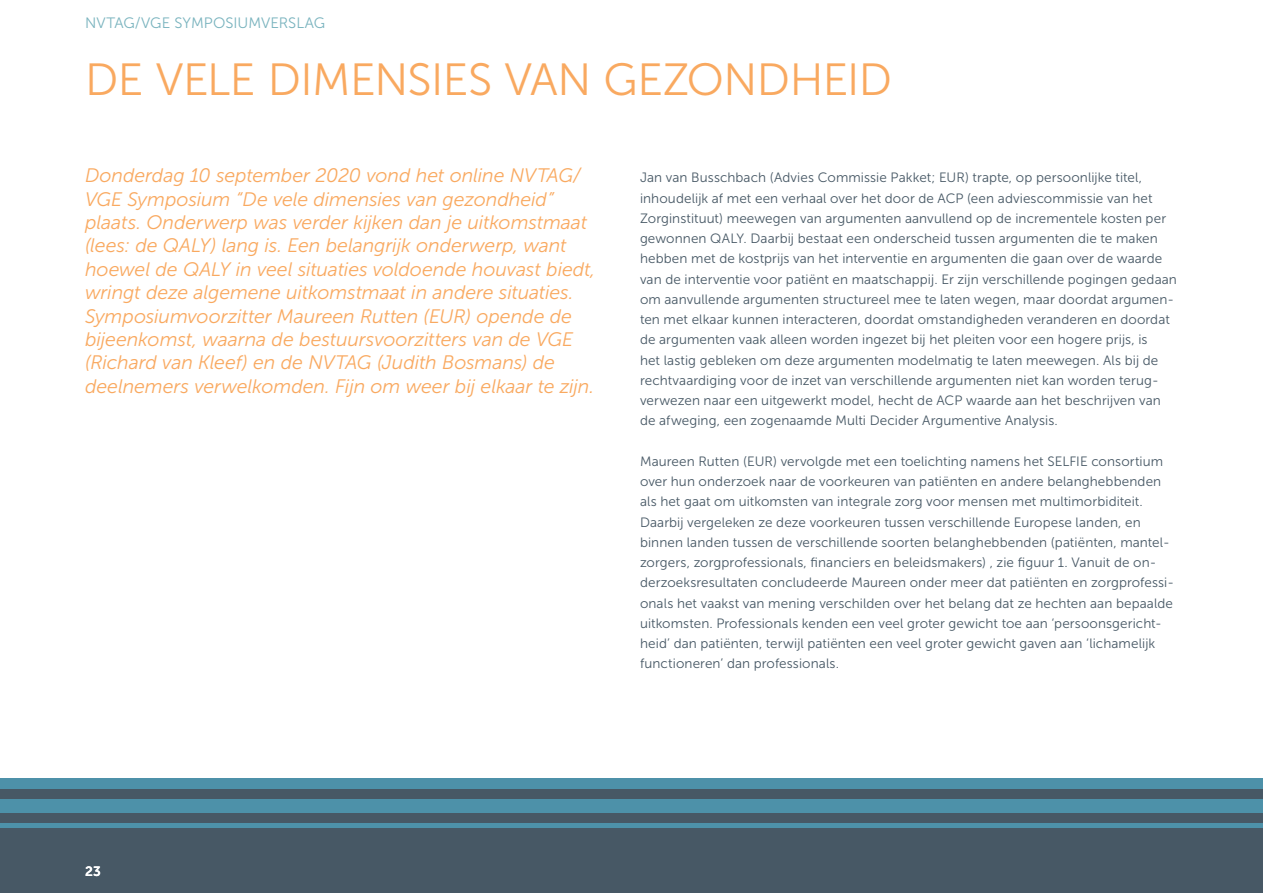
<style>
.page{position:relative;width:1263px;height:893px;background:#fff}
.page>*{position:absolute;margin:0;border:0;box-sizing:border-box;transform-origin:0 0}
.t1{font:45px "Museo Sans 300";letter-spacing:-.015em;color:#f9a960}
.t2{font:italic 19.5px/23.4px "Museo Sans 300";letter-spacing:-.005em;color:#f9a960}
.t3{font:15px "Museo Sans 300";letter-spacing:.005em;color:#79b3be}
.t4{font:13.5px/20.2px "Museo Sans 300";letter-spacing:.01em;color:#475865}
.t5{font:13.5px "Museo Sans 700";color:#fff}
</style>
<div class="page">
<div style="left:0;top:778px;width:1263px;height:115px;background:#475865"></div>
<div style="left:0;top:778px;width:1263px;height:11px;background:#4d91a9"></div>
<div style="left:0;top:799px;width:1263px;height:14px;background:#4d91a9"></div>
<hr style="left:0;top:823px;width:1263px;height:4px;background:#4d91a9">
<p class="t3" style="left:85px;top:15px;width:11px">NVTAG</p>
<p class="t3" style="left:135px;top:15px;width:17px">/VGE</p>
<p class="t3" style="left:174px;top:15px;width:152px">Symposiumverslag</p>
<h1 class="t1" style="left:85px;top:56px;width:808px">De vele dimensies van gezondheid</h1>
<p class="t2" style="left:85px;top:164px;width:512px">Donderdag 10 september 2020 vond het online NVTAG/ VGE Symposium “De vele dimensies van gezondheid” plaats. Onderwerp was verder kijken dan je uitkomstmaat (lees: de QALY) lang is. Een belangrijk onderwerp, want hoewel de QALY in veel situaties voldoende houvast biedt, wringt deze algemene uitkomstmaat in andere situaties.<br>Symposiumvoorzitter Maureen Rutten (EUR) opende de bijeenkomst, waarna de bestuursvoorzitters van de VGE (Richard van Kleef) en de NVTAG (Judith Bosmans) de deelnemers verwelkomden. Fijn om weer bij elkaar te zijn.</p>
<p class="t4" style="left:640px;top:168px;width:308px">Jan van B usschbach (Advies Commissie Pakket; EUR</p>
<p class="t4" style="left:965px;top:168px;width:178px">) trapte, op persoonlijke titel,</p>
<p class="t4" style="left:640px;top:188px;width:538px;text-indent:327px">(een adviescommissie van het Zorginstituut) meewegen van argumenten aanvullend op de incrementele kosten per gewonnen QALY. Daarbij bestaat een onderscheid tussen argumenten die te maken hebben met de kostprijs van het interventie en argumenten die gaan over de waarde van de interventie voor patiënt en maatschappij. Er zijn verschillende pogingen gedaan om aanvullende argumenten structureel mee te laten wegen, maar doordat argumen&shy;ten met elkaar kunnen interacteren, doordat omstandigheden veranderen en doordat de argumenten vaak alleen worden ingezet bij het pleiten voor een hogere prijs, is<br>het lastig gebleken om deze argumenten modelmatig te laten meewegen. Als bij de rechtvaardiging voor de inzet van verschillende argumenten niet kan worden terug&shy;verwezen naar een uitgewerkt model, hecht de ACP</p>
<p class="t4" style="left:640px;top:188px;width:308px">inhoudelijk af met een verhaal over het door de ACP</p>
<p class="t4" style="left:640px;top:390px;width:522px;text-indent:326px">waarde aan het beschrijven van de afweging, een zogenaamde M ulti Decider Argumentive Analysis.</p>
<p class="t4" style="left:640px;top:451px;width:117px">Maureen Rutten (EUR</p>
<p class="t4" style="left:773px;top:451px;width:282px">) vervolgde met een toelichting namens het SELFIE</p>
<p class="t4" style="left:640px;top:451px;width:535px;text-indent:451px">consortium over hun onderzoek naar de voorkeuren van patiënten en andere belanghebbenden als het gaat om uitkomsten van integrale zorg voor mensen met multimorbiditeit.<br>Daarbij vergeleken ze deze voorkeuren tussen verschillende Europese landen, en binnen landen tussen de verschillende soorten belanghebbenden (patiënten, mantel&shy;zorgers, zorgprofessionals, financiers en beleidsmakers) , zie figuur 1. Vanuit de on&shy;derzoeksresultaten concludeerde Maureen onder meer dat patiënten en zorgprofessi&shy;onals het vaakst van mening verschilden over het belang dat ze hechten aan bepaalde uitkomsten. Professionals kenden een veel groter gewicht toe aan ‘persoonsgericht&shy;heid’ dan patiënten, terwijl patiënten een veel groter gewicht gaven aan ‘lichamelijk functioneren’ dan professionals.</p>
<p class="t5" style="left:85px;top:864px;width:17px">23</p>
</div>
